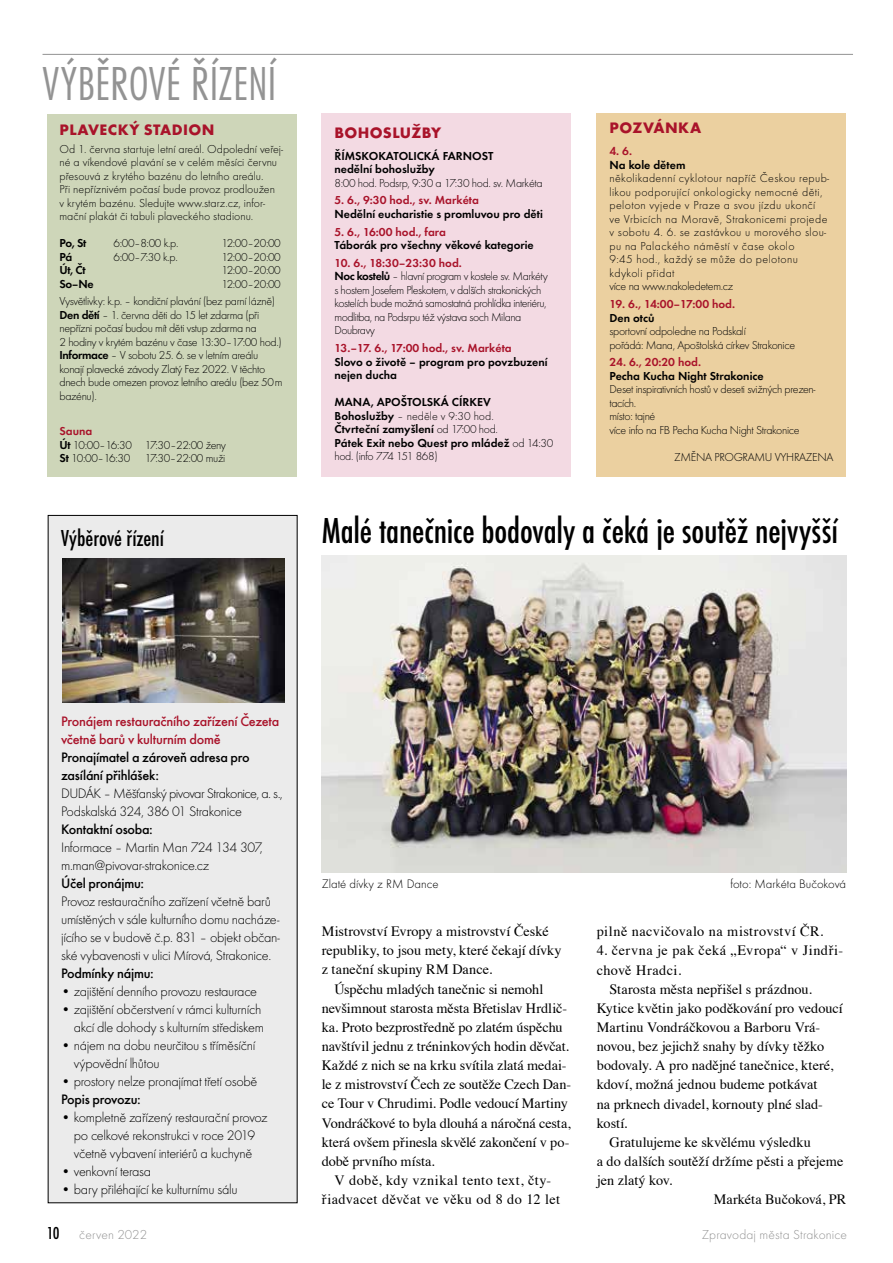
<style>
.page{position:relative;width:893px;height:1263px;background:#fff}
.page>*{position:absolute;margin:0;border:0;box-sizing:border-box;transform-origin:0 0}
.t1{font:49.5px "Futura TOT Ligh Cond";letter-spacing:.005em;color:#939393}
.t2{font:500 condensed 37.5px "Futura TOT";letter-spacing:-.005em;color:#000}
.t3{font:500 condensed 24px "Futura TOT";color:#000}
.t4{font:700 15.75px "Futura TOT";letter-spacing:.025em;color:#a9132a}
.t5{font:14.25px/19.2px "Times";color:#000}
.t6{font:14.25px/18px "Futura TOT Ligh";letter-spacing:-.02em;color:#000}
.t7{font:14.25px/19.2px "Times";letter-spacing:.03em;color:#000;text-align:center}
.t8{font:500 14.25px/18px "Futura TOT";letter-spacing:-.015em;color:#000}
.t9{font:14.25px/18px "Futura TOT Ligh";letter-spacing:-.04em;color:#000}
.t10{font:500 14.25px/18px "Futura TOT";letter-spacing:-.015em;color:#a9132a}
.t11{font:14.25px "Times";letter-spacing:.035em;color:#000}
.t12{font:13.5px "Futura TOT Ligh";letter-spacing:.01em;color:#939393}
.t13{font:12.75px "Futura TOT Ligh";color:#000}
.t14{font:12px/13.5px "Futura TOT Ligh";letter-spacing:-.03em;color:#000}
.t15{font:600 12px/13.5px "Futura TOT";color:#000}
.t16{font:12px/13.5px "Futura TOT Ligh";letter-spacing:.03em;color:#000}
.t17{font:12px/13.5px "Futura TOT Ligh";color:#000}
.t18{font:600 12px "Futura TOT";color:#a9132a}
.s1{font-family:"Futura TOT";font-weight:600}
.s2{font-family:"Futura TOT Ligh";font-weight:400}
.s3{font-family:"Futura TOT";font-weight:500;font-stretch:condensed;font-size:18px;color:#000}
</style>
<div class="page">
<hr style="left:43px;top:54px;width:810px;height:1px;background:#939393">
<div style="left:597px;top:113px;width:249px;height:364px;background:#ebd0a0"></div>
<img style="left:322px;top:556px;width:524px;height:316px">
<div style="left:47px;top:115px;width:249px;height:362px;background:#ced6b9"></div>
<div style="left:322px;top:113px;width:249px;height:364px;background:#f3dae3"></div>
<div style="left:48px;top:515px;width:249px;height:688px;background:#ebebeb"></div>
<img style="left:62px;top:558px;width:222px;height:144px">
<h1 class="t1" style="left:43px;top:55px;width:235px">VÝBĚROVÉ ŘÍZENÍ</h1>
<h3 class="t4" style="left:60px;top:120px;width:156px">PLAVECKÝ STADION</h3>
<p class="t17" style="left:60px;top:142px;width:225px">Od 1. června startuje letní areál. Odpolední veřej&shy;né a víkendové plavání se v celém měsíci červnu přesouvá z krytého bazénu do letního areálu.<br>Při nepříznivém počasí bude provoz prodloužen<br>v krytém bazénu. Sledujte www.starz.cz, infor&shy;mační plakát či tabuli plaveckého stadionu.</p>
<p class="t15" style="left:60px;top:236px;width:28px">Po, St</p>
<p class="t14" style="left:114px;top:236px;width:67px">6:00–8:00 k.p.</p>
<p class="t14" style="left:222px;top:236px;width:61px">12:00–20:00</p>
<p class="t15" style="left:60px;top:250px;width:14px">Pá</p>
<p class="t14" style="left:114px;top:250px;width:66px">6:00–7:30 k.p.</p>
<p class="t14" style="left:222px;top:250px;width:61px">12:00–20:00</p>
<p class="t15" style="left:60px;top:263px;width:28px">Út, Čt</p>
<p class="t14" style="left:222px;top:263px;width:61px">12:00–20:00</p>
<p class="t15" style="left:60px;top:277px;width:36px">So–Ne</p>
<p class="t14" style="left:60px;top:275px;width:223px;line-height:17.7px;text-indent:162px">12:00–20:00<br>Vysvětlivky: k.p. – kondiční plavání (bez parní lázně)</p>
<p class="t14" style="left:60px;top:308px;width:224px"><span class="s1">Den dětí</span> – 1. června děti do 15 let zdarma (při nepřízni počasí budou mít děti vstup zdarma na<br>2 hodiny v krytém bazénu v čase 13:30–17:00 hod.)<br><span class="s1">Informace</span> – V sobotu 25. 6. se v letním areálu konají plavecké závody Zlatý Fez 2022. V těchto dnech bude omezen provoz letního areálu (bez 50m bazénu).</p>
<p class="t18" style="left:60px;top:424px;width:34px">Sauna</p>
<p class="t14" style="left:60px;top:438px;width:168px"><span class="s1">Út</span> 10:00–16:30 17:30–22:00 ženy<br><span class="s1">St</span> 10:00–16:30 17:30–22:00 muži</p>
<h3 class="t3" style="left:61px;top:525px;width:104px">Výběrové řízení</h3>
<h3 class="t4" style="left:335px;top:123px;width:108px">BOHOSLUŽBY</h3>
<p class="t15" style="left:334px;top:149px;width:160px">ŘÍMSKOKATOLICKÁ FARNOST nedělní bohoslužby</p>
<p class="t14" style="left:334px;top:176px;width:210px">8:00 hod. Podsrp, 9:30 a 17:30 hod. sv. Markéta</p>
<p class="t18" style="left:334px;top:193px;width:146px">5. 6., 9:30 hod., sv. Markéta</p>
<p class="t15" style="left:334px;top:207px;width:210px">Nedělní eucharistie s promluvou pro děti</p>
<p class="t18" style="left:334px;top:224px;width:113px">5. 6., 16:00 hod., fara</p>
<p class="t15" style="left:334px;top:238px;width:201px">Táborák pro všechny věkové kategorie</p>
<p class="t18" style="left:334px;top:256px;width:129px">10. 6., 18:30–23:30 hod.</p>
<p class="t14" style="left:334px;top:270px;width:215px"><span class="s1">Noc kostelů</span> – hlavní program v kostele sv. Markéty s hostem Josefem Pleskotem, v dalších strakonických kostelích bude možná samostatná prohlídka interiéru, modlitba, na Podsrpu též výstava soch Milana Doubravy</p>
<p class="t18" style="left:334px;top:341px;width:179px">13.–17. 6., 17:00 hod., sv. Markéta</p>
<p class="t15" style="left:334px;top:355px;width:215px">Slovo o životě – program pro povzbuzení nejen ducha</p>
<p class="t15" style="left:334px;top:395px;width:158px">MANA, APOŠTOLSKÁ CÍRKEV</p>
<p class="t17" style="left:334px;top:409px;width:161px"><span class="s1">Bohoslužby</span> – neděle v 9:30 hod.</p>
<p class="t15" style="left:334px;top:422px;width:220px">Čtvrteční zamyšlení <span class="s2">od 17:00 hod.<br></span>Pátek Exit nebo Quest pro mládež <span class="s2">od 14:30</span></p>
<p class="t14" style="left:334px;top:449px;width:105px">hod. (info 774 151 868)</p>
<h3 class="t4" style="left:610px;top:118px;width:93px">POZVÁNKA</h3>
<p class="t18" style="left:609px;top:144px;width:24px">4. 6.</p>
<p class="t15" style="left:609px;top:158px;width:77px">Na kole dětem</p>
<p class="t16" style="left:609px;top:172px;width:221px">několikadenní cyklotour napříč Českou repub&shy;likou podporující onkologicky nemocné děti, peloton vyjede v Praze a svou jízdu ukončí ve Vrbicích na Moravě, Strakonicemi projede v sobotu 4. 6. se zastávkou u morového slou&shy;pu na Palackého náměstí v čase okolo<br>9:45 hod., každý se může do pelotonu kdykoli přidat<br>více na www.nakoledetem.cz</p>
<p class="t18" style="left:609px;top:297px;width:127px">19. 6., 14:00–17:00 hod.</p>
<p class="t15" style="left:609px;top:311px;width:47px">Den otců</p>
<p class="t14" style="left:609px;top:324px;width:187px">sportovní odpoledne na Podskalí<br>pořádá: Mana, Apoštolská církev Strakonice</p>
<p class="t18" style="left:609px;top:355px;width:93px">24. 6., 20:20 hod.</p>
<p class="t15" style="left:609px;top:369px;width:156px">Pecha Kucha Night Strakonice</p>
<p class="t14" style="left:609px;top:383px;width:208px">Deset inspirativních hostů v deseti svižných prezen&shy;tacích.<br>místo: tajné<br>více info na FB Pecha Kucha Night Strakonice</p>
<p class="t14" style="left:674px;top:450px;width:161px">ZMĚNA PROGRAMU VYHRAZENA</p>
<h2 class="t2" style="left:322px;top:509px;width:518px">Malé tanečnice bodovaly a čeká je soutěž nejvyšší</h2>
<p class="t10" style="left:61px;top:712px;width:220px">Pronájem restauračního zařízení Čezeta včetně barů v kulturním domě</p>
<p class="t8" style="left:61px;top:748px;width:190px">Pronajímatel a zároveň adresa pro zasílání přihlášek:</p>
<p class="t9" style="left:61px;top:784px;width:223px">DUDÁK – Měšťanský pivovar Strakonice, a. s.,<br>Podskalská 324, 386 01 Strakonice</p>
<p class="t8" style="left:61px;top:820px;width:93px">Kontaktní osoba:</p>
<p class="t6" style="left:61px;top:838px;width:203px">Informace – Martin Man 724 134 307, m.man@pivovar-strakonice.cz</p>
<p class="t8" style="left:61px;top:874px;width:84px">Účel pronájmu:</p>
<p class="t6" style="left:61px;top:892px;width:220px">Provoz restauračního zařízení včetně barů umístěných v sále kulturního domu nacháze&shy;jícího se v budově č.p. 831 – objekt občan&shy;ské vybavenosti v ulici Mírová, Strakonice.</p>
<p class="t8" style="left:61px;top:964px;width:94px">Podmínky nájmu:</p>
<p class="t6" style="left:61px;top:982px;width:198px">• zajištění denního provozu restaurace</p>
<p class="t6" style="left:61px;top:1000px;width:204px;text-align:right">• zajištění občerstvení v rámci kulturních akcí dle dohody s kulturním střediskem</p>
<p class="t6" style="left:74px;top:1036px;width:183px;text-indent:-13px">• nájem na dobu neurčitou s tříměsíční výpovědní lhůtou</p>
<p class="t6" style="left:61px;top:1072px;width:198px">• prostory nelze pronajímat třetí osobě</p>
<p class="t8" style="left:61px;top:1090px;width:81px">Popis provozu:</p>
<p class="t6" style="left:61px;top:1108px;width:208px;text-align:center">• kompletně zařízený restaurační provoz po celkové rekonstrukci v roce 2019 včetně vybavení interiérů a kuchyně</p>
<p class="t6" style="left:61px;top:1162px;width:92px">• venkovní terasa</p>
<p class="t6" style="left:61px;top:1180px;width:178px">• bary přiléhající ke kulturnímu sálu</p>
<p class="t13" style="left:322px;top:877px;width:118px">Zlaté dívky z RM Dance</p>
<p class="t13" style="left:730px;top:877px;width:117px">foto: Markéta Bučoková</p>
<p class="t5" style="left:322px;top:920px;width:241px">Mistrovství Evropy a mistrovství České republiky, to jsou mety, které čekají dívky z taneční skupiny RM Dance.</p>
<p class="t5" style="left:322px;top:978px;width:251px;text-indent:13px">Úspěchu mladých tanečnic si nemohl nevšimnout starosta města Břetislav Hrdlič&shy;ka. Proto bezprostředně po zlatém úspěchu navštívil jednu z tréninkových hodin děvčat.<br>Každé z nich se na krku svítila zlatá medai&shy;le z mistrovství Čech ze soutěže Czech Dan&shy;ce Tour v Chrudimi. Podle vedoucí Martiny Vondráčkové to byla dlouhá a náročná cesta, která ovšem přinesla skvělé zakončení v po&shy;době prvního místa.</p>
<p class="t7" style="left:322px;top:1169px;width:240px">V době, kdy vznikal tento text, čty&shy;řiadvacet děvčat ve věku od 8 do 12 let</p>
<p class="t7" style="left:597px;top:921px;width:228px">pilně nacvičovalo na mistrovství ČR.</p>
<p class="t11" style="left:597px;top:937px;width:248px">4. června je pak čeká „Evropa“ v Jindři-</p>
<p class="t7" style="left:597px;top:959px;width:86px">chově Hradci.</p>
<p class="t5" style="left:609px;top:978px;width:204px">Starosta města nepřišel s prázdnou.</p>
<p class="t5" style="left:597px;top:997px;width:248px">Kytice květin jako poděkování pro vedoucí</p>
<p class="t5" style="left:597px;top:1016px;width:225px">Martinu Vondráčkovou a Barboru Vrá-</p>
<p class="t5" style="left:597px;top:1035px;width:229px">novou, bez jejichž snahy by dívky těžko</p>
<p class="t5" style="left:597px;top:1054px;width:238px">bodovaly. A pro nadějné tanečnice, které,</p>
<p class="t5" style="left:597px;top:1074px;width:222px">kdoví, možná jednou budeme potkávat</p>
<p class="t5" style="left:597px;top:1093px;width:228px">na prknech divadel, kornouty plné slad-</p>
<p class="t5" style="left:597px;top:1112px;width:32px">kostí.</p>
<p class="t5" style="left:609px;top:1131px;width:203px">Gratulujeme ke skvělému výsledku</p>
<p class="t5" style="left:597px;top:1150px;width:248px">a do dalších soutěží držíme pěsti a přejeme</p>
<p class="t5" style="left:597px;top:1169px;width:77px">jen zlatý kov.</p>
<p class="t5" style="left:714px;top:1188px;width:134px">Markéta Bučoková, PR</p>
<p class="t12" style="left:47px;top:1227px;width:102px"><span class="s3">10</span> červen 2022</p>
<p class="t12" style="left:702px;top:1227px;width:147px">Zpravodaj města Strakonice</p>
</div>
